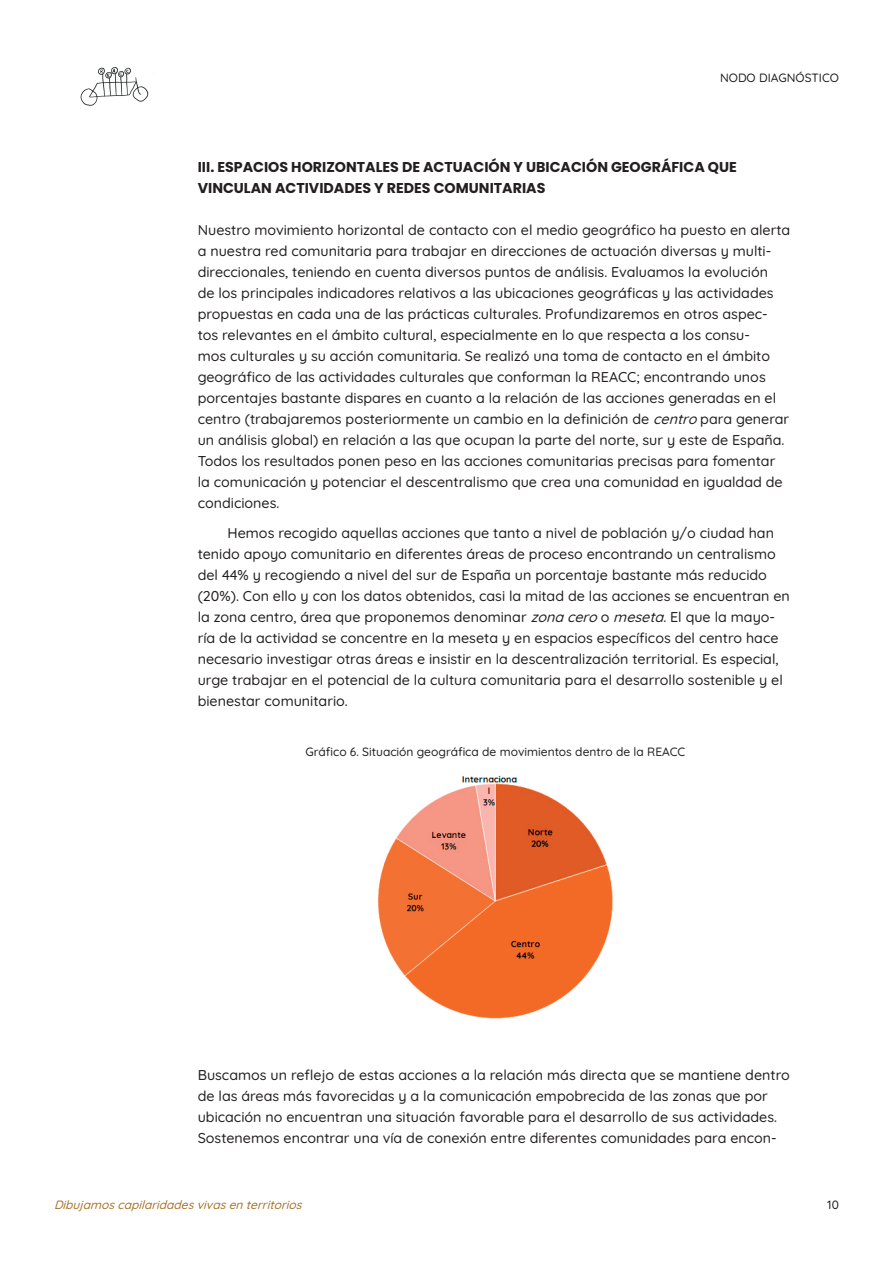
<style>
.page{position:relative;width:893px;height:1263px;background:#fff}
.page>*{position:absolute;margin:0;border:0;box-sizing:border-box;transform-origin:0 0}
.t1{font:500 14.25px/21px "Quicksand";color:#231f20}
.t2{font:700 14.25px/21px "Poppins";color:#231f20}
.t3{font:500 12px "Quicksand";color:#231f20}
.t4{font:italic 500 12px "Quicksand";color:#a77229}
.s1{font-style:italic}
</style>
<div class="page">
<img style="left:80px;top:67px;width:69px;height:39px">
<img style="left:377px;top:775px;width:236px;height:244px">
<p class="t3" style="left:720px;top:68px;width:120px">NODO DIAGNÓSTICO</p>
<p class="t2" style="left:198px;top:157px;width:541px">III. ESPACIOS HORIZONTALES DE ACTUACIÓN Y UBICACIÓN GEOGRÁFICA QUE<br>VINCULAN ACTIVIDADES Y REDES COMUNITARIAS</p>
<p class="t1" style="left:198px;top:218px;width:594px">Nuestro movimiento horizontal de contacto con el medio geográfico ha puesto en alerta a nuestra red comunitaria para trabajar en direcciones de actuación diversas y multi&shy;direccionales, teniendo en cuenta diversos puntos de análisis. Evaluamos la evolución<br>de los principales indicadores relativos a las ubicaciones geográficas y las actividades propuestas en cada una de las prácticas culturales. Profundizaremos en otros aspec&shy;tos relevantes en el ámbito cultural, especialmente en lo que respecta a los consu-<br>mos culturales y su acción comunitaria. Se realizó una toma de contacto en el ámbito geográfico de las actividades culturales que conforman la REACC; encontrando unos porcentajes bastante dispares en cuanto a la relación de las acciones generadas en el centro (trabajaremos posteriormente un cambio en la definición de <span class="s1">centro</span>para generar un análisis global) en relación a las que ocupan la parte del norte, sur y este de España.<br>Todos los resultados ponen peso en las acciones comunitarias precisas para fomentar la comunicación y potenciar el descentralismo que crea una comunidad en igualdad de condiciones.</p>
<p class="t1" style="left:198px;top:521px;width:594px;text-indent:30px">Hemos recogido aquellas acciones que tanto a nivel de población y/o ciudad han tenido apoyo comunitario en diferentes áreas de proceso encontrando un centralismo del 44% y recogiendo a nivel del sur de España un porcentaje bastante más reducido (20%). Con ello y con los datos obtenidos, casi la mitad de las acciones se encuentran en la zona centro, área que proponemos denominar <span class="s1">zonacero</span>o <span class="s1">meseta</span>. El que la mayo&shy;ría de la actividad se concentre en la meseta y en espacios específicos del centro hace necesario investigar otras áreas e insistir en la descentralización territorial. Es especial, urge trabajar en el potencial de la cultura comunitaria para el desarrollo sostenible y el bienestar comunitario.</p>
<p class="t3" style="left:305px;top:743px;width:381px">Gráfico 6. Situación geográfica de movimientos dentro de la REACC</p>
<p class="t1" style="left:198px;top:1063px;width:594px">Buscamos un reflejo de estas acciones a la relación más directa que se mantiene dentro de las áreas más favorecidas y a la comunicación empobrecida de las zonas que por ubicación no encuentran una situación favorable para el desarrollo de sus actividades.<br>Sostenemos encontrar una vía de conexión entre diferentes comunidades para encon-</p>
<p class="t4" style="left:54px;top:1195px;width:253px">Dibujamoscapilaridadesvivasenterritorios</p>
<p class="t3" style="left:827px;top:1195px;width:13px">10</p>
</div>
